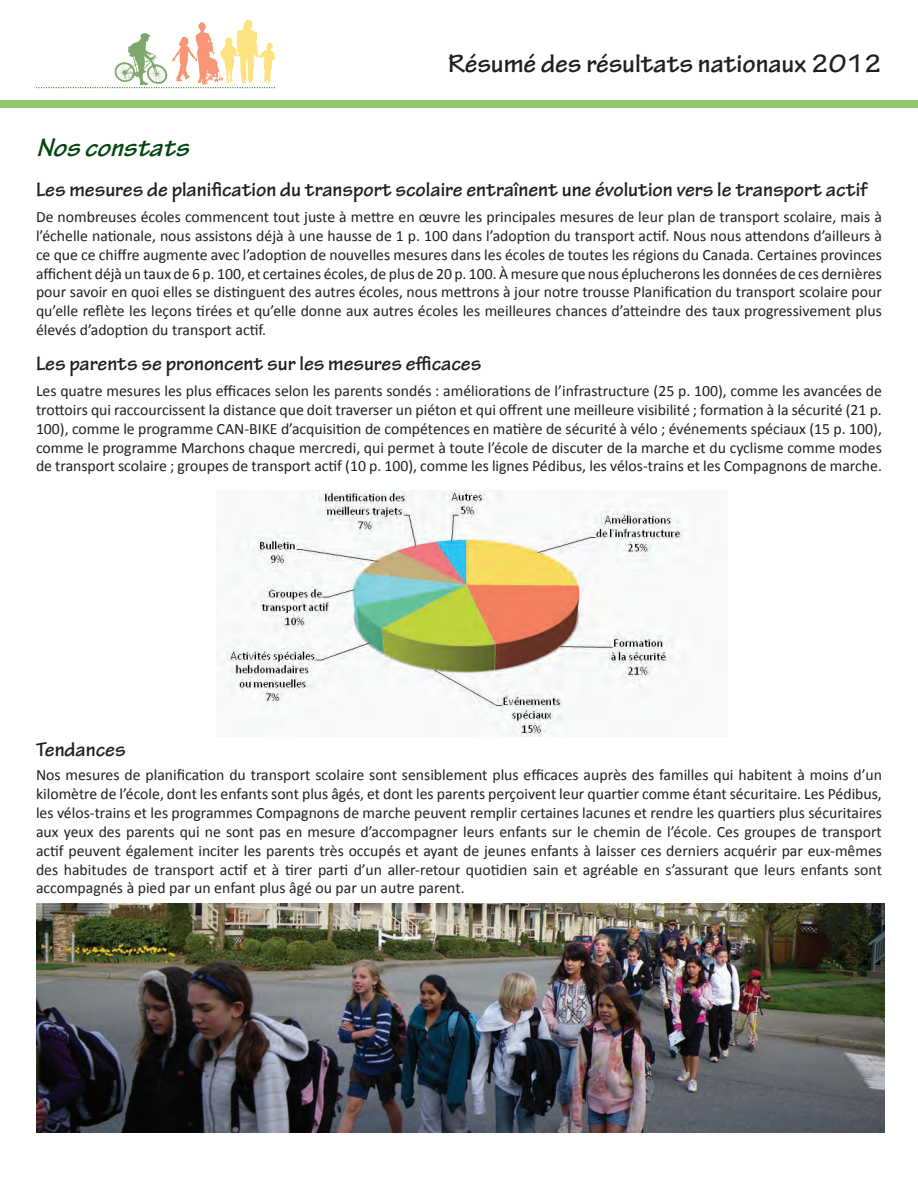
<style>
.page{position:relative;width:918px;height:1188px;background:#fff}
.page>*{position:absolute;margin:0;border:0;box-sizing:border-box;transform-origin:0 0}
.t1{font:700 27px "Tekton Pro";color:#231f20}
.t2{font:italic 700 27px "Tekton Pro";color:#00460f}
.t3{font:700 21px "Tekton Pro";color:#231f20}
.t4{font:15.75px/18.9px "Calibri";color:#231f20;text-align:justify}
</style>
<div class="page">
<svg style="left:36px;top:20px;width:239px;height:68px"></svg>
<div style="left:0;top:100px;width:918px;height:8px;background:#8fc56d"></div>
<img style="left:36px;top:903px;width:849px;height:229px">
<img style="left:217px;top:490px;width:477px;height:247px">
<h1 class="t2" style="left:36px;top:131px;width:163px">Nosconstats</h1>
<h1 class="t1" style="left:448px;top:48px;width:435px">Résumé des résultats nationaux 2012</h1>
<h2 class="t3" style="left:36px;top:177px;width:833px">Les mesures de planification du transport scolaire entraînent une évolution vers le transport actif</h2>
<p class="t4" style="left:36px;top:206px;width:848px">De nombreuses écoles commencent tout juste à mettre en œuvre les principales mesures de leur plan de transport scolaire, mais à l’échelle nationale, nous assistons déjà à une hausse de 1 p. 100 dans l’adoption du transport actif. Nous nous attendons d’ailleurs à ce que ce chiffre augmente avec l’adoption de nouvelles mesures dans les écoles de toutes les régions du Canada. Certaines provinces affichent déjà un taux de 6 p. 100, et certaines écoles, de plus de 20 p. 100. À mesure que nous éplucherons les données de ces dernières pour savoir en quoi elles se distinguent des autres écoles, nous mettrons à jour notre trousse Planification du transport scolaire pour qu’elle reflète les leçons tirées et qu’elle donne aux autres écoles les meilleures chances d’atteindre des taux progressivement plus élevés d’adoption du transport actif.</p>
<h2 class="t3" style="left:36px;top:351px;width:447px">Les parents se prononcent sur les mesures efficaces</h2>
<p class="t4" style="left:36px;top:380px;width:847px">Les quatre mesures les plus efficaces selon les parents sondés : améliorations de l’infrastructure (25 p. 100), comme les avancées de trottoirs qui raccourcissent la distance que doit traverser un piéton et qui offrent une meilleure visibilité ; formation à la sécurité (21 p.<br>100), comme le programme CAN-BIKE d’acquisition de compétences en matière de sécurité à vélo ; événements spéciaux (15 p. 100), comme le programme Marchons chaque mercredi, qui permet à toute l’école de discuter de la marche et du cyclisme comme modes de transport scolaire ; groupes de transport actif (10 p. 100), comme les lignes Pédibus, les vélos-trains et les Compagnons de marche.</p>
<h2 class="t3" style="left:36px;top:737px;width:91px">Tendances</h2>
<p class="t4" style="left:36px;top:765px;width:848px">Nos mesures de planification du transport scolaire sont sensiblement plus efficaces auprès des familles qui habitent à moins d’un kilomètre de l’école, dont les enfants sont plus âgés, et dont les parents perçoivent leur quartier comme étant sécuritaire. Les Pédibus, les vélos-trains et les programmes Compagnons de marche peuvent remplir certaines lacunes et rendre les quartiers plus sécuritaires aux yeux des parents qui ne sont pas en mesure d’accompagner leurs enfants sur le chemin de l’école. Ces groupes de transport actif peuvent également inciter les parents très occupés et ayant de jeunes enfants à laisser ces derniers acquérir par eux-mêmes des habitudes de transport actif et à tirer parti d’un aller-retour quotidien sain et agréable en s’assurant que leurs enfants sont accompagnés à pied par un enfant plus âgé ou par un autre parent.</p>
</div>
